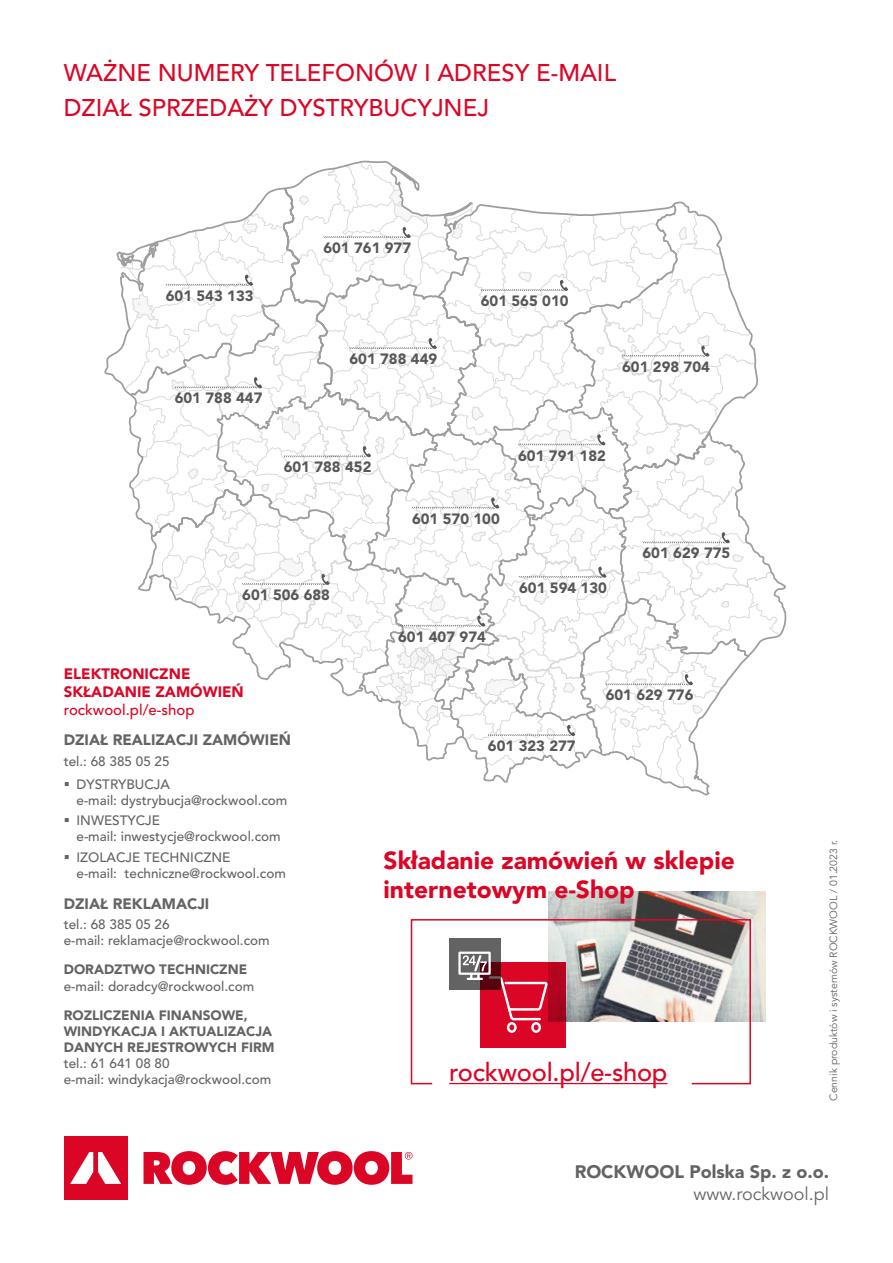
<style>
.page{position:relative;width:893px;height:1263px;background:#fff}
.page>*{position:absolute;margin:0;border:0;box-sizing:border-box;transform-origin:0 0}
.t1{font:500 25.5px "Avenir LT Pro";letter-spacing:-.01em;color:#db0626}
.t2{font:900 24.6px/29.5px "Avenir LT Pro";color:#db0626}
.t3{font:500 24px/34.8px "Avenir LT Pro";color:#db0626}
.t4{font:900 18px "Avenir LT Pro";color:#646363}
.t5{font:18px "Avenir LT Pro";color:#646363}
.t6{font:900 15px "Avenir LT Pro";color:#646363}
.t7{font:900 15px/18px "Avenir LT Pro";color:#db0626}
.t8{font:500 15px "Avenir LT Pro";color:#db0626}
.t9{font:900 14.85px "Avenir LT Pro";color:#575756}
.t10{font:500 13.5px/16.2px "Avenir LT Pro";color:#646363}
.t11{font:900 13.5px/16.2px "Avenir LT Pro";color:#646363}
.t12{font:10.5px "Avenir LT Pro";color:#646363}
</style>
<div class="page">
<div style="left:64px;top:1136px;width:64px;height:64px;background:#db0626"></div>
<svg style="left:144px;top:1151px;width:268px;height:34px"></svg>
<svg style="left:70px;top:1152px;width:51px;height:32px"></svg>
<img style="left:549px;top:891px;width:216px;height:131px">
<svg style="left:410px;top:918px;width:342px;height:167px"></svg>
<hr style="left:449px;top:1083px;width:218px;height:1px;background:#db0626">
<svg style="left:481px;top:962px;width:85px;height:85px;background:#c60522"></svg>
<div style="left:449px;top:939px;width:51px;height:51px;background:#646363"></div>
<svg style="left:457px;top:950px;width:91px;height:84px"></svg>
<svg style="left:116px;top:162px;width:663px;height:625px"></svg>
<h3 class="t3" style="left:64px;top:56px;width:554px">WAŻNE NUMERY TELEFONÓW I ADRESY E-MAIL<br>DZIAŁ SPRZEDAŻY DYSTRYBUCYJNEJ</h3>
<p class="t9" style="left:166px;top:287px;width:89px">601 543 133</p>
<p class="t9" style="left:323px;top:239px;width:89px">601 761 977</p>
<p class="t9" style="left:481px;top:292px;width:89px">601 565 010</p>
<p class="t9" style="left:175px;top:389px;width:89px">601 788 447</p>
<p class="t9" style="left:349px;top:350px;width:89px">601 788 449</p>
<p class="t9" style="left:284px;top:458px;width:89px">601 788 452</p>
<p class="t9" style="left:412px;top:509px;width:89px">601 570 100</p>
<p class="t9" style="left:242px;top:586px;width:89px">601 506 688</p>
<p class="t9" style="left:398px;top:628px;width:89px">601 407 974</p>
<p class="t9" style="left:622px;top:358px;width:89px">601 298 704</p>
<p class="t9" style="left:518px;top:446px;width:89px">601 791 182</p>
<p class="t9" style="left:519px;top:579px;width:89px">601 594 130</p>
<p class="t9" style="left:642px;top:544px;width:89px">601 629 775</p>
<p class="t7" style="left:64px;top:664px;width:181px">ELEKTRONICZNE<br>SKŁADANIE ZAMÓWIEŃ</p>
<p class="t8" style="left:64px;top:701px;width:132px">rockwool.pl/e-shop</p>
<p class="t6" style="left:64px;top:731px;width:229px">DZIAŁ REALIZACJI ZAMÓWIEŃ</p>
<p class="t10" style="left:64px;top:753px;width:107px">tel.: 68 385 05 25</p>
<p class="t10" style="left:77px;top:776px;width:212px;text-indent:-13px">▪ DYSTRYBUCJA<br>e-mail: dystrybucja@rockwool.com</p>
<p class="t10" style="left:77px;top:813px;width:206px;text-indent:-13px">▪ INWESTYCJE<br>e-mail: inwestycje@rockwool.com</p>
<p class="t10" style="left:77px;top:849px;width:211px;text-indent:-13px">▪ IZOLACJE TECHNICZNE<br>e-mail: techniczne@rockwool.com</p>
<p class="t6" style="left:64px;top:894px;width:147px">DZIAŁ REKLAMACJI</p>
<p class="t10" style="left:64px;top:917px;width:207px">tel.: 68 385 05 26<br>e-mail: reklamacje@rockwool.com</p>
<p class="t11" style="left:64px;top:962px;width:185px">DORADZTWO TECHNICZNE</p>
<p class="t10" style="left:64px;top:978px;width:192px">e-mail: doradcy@rockwool.com</p>
<p class="t11" style="left:64px;top:1007px;width:212px">ROZLICZENIA FINANSOWE,<br>WINDYKACJA I AKTUALIZACJA<br>DANYCH REJESTROWYCH FIRM</p>
<p class="t10" style="left:64px;top:1056px;width:209px">tel.: 61 641 08 80<br>e-mail: windykacja@rockwool.com</p>
<p class="t9" style="left:488px;top:737px;width:89px">601 323 277</p>
<p class="t9" style="left:606px;top:686px;width:89px">601 629 776</p>
<h2 class="t2" style="left:384px;top:845px;width:353px">Składanie zamówień w sklepie internetowym e-Shop</h2>
<h1 class="t1" style="left:449px;top:1057px;width:220px">rockwool.pl/e-shop</h1>
<p class="t12" style="left:827px;top:1101px;width:263px;rotate:-90deg">Cennik produktów i systemów ROCKWOOL / 01.2023 r.</p>
<h3 class="t4" style="left:575px;top:1161px;width:256px">ROCKWOOL Polska Sp. z o.o.</h3>
<h3 class="t5" style="left:693px;top:1183px;width:137px">www.rockwool.pl</h3>
</div>
